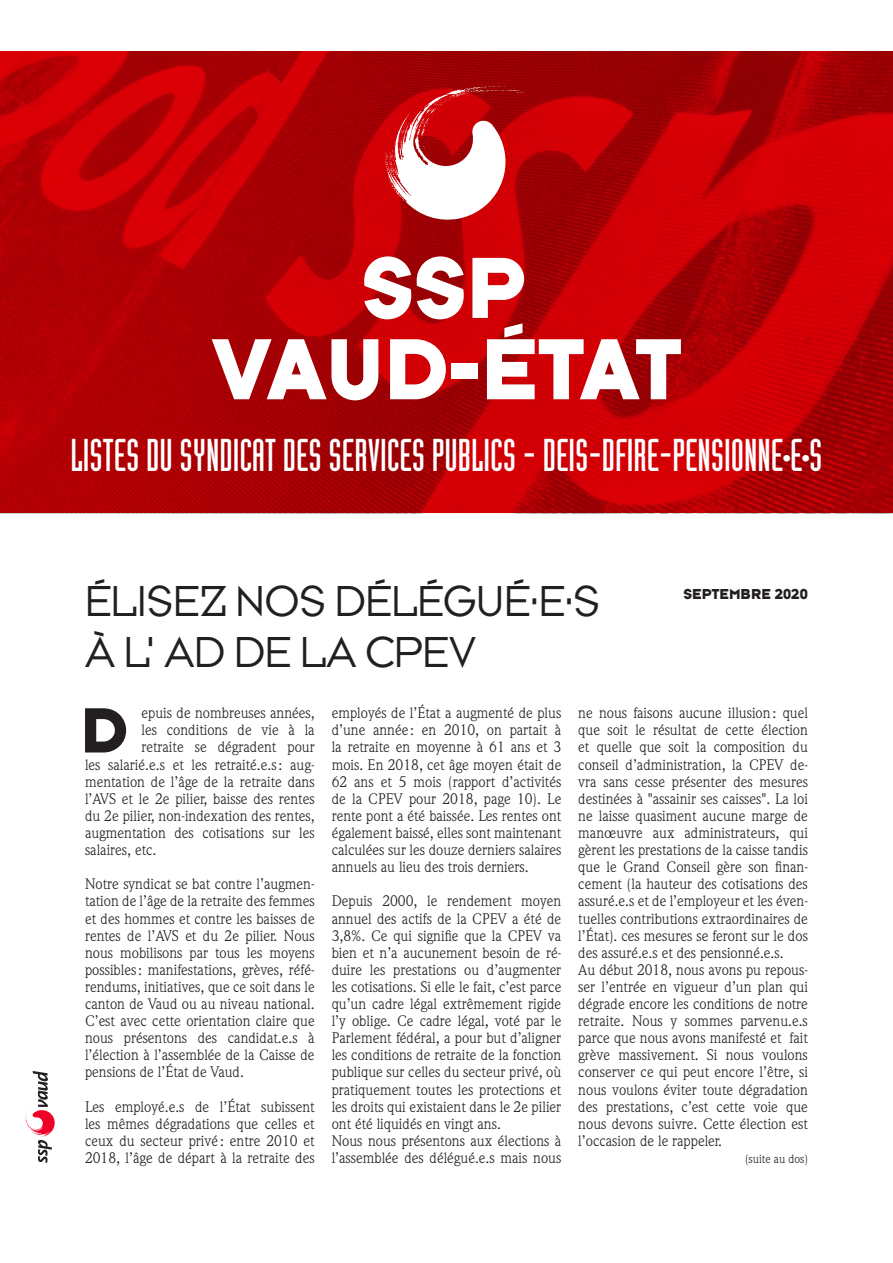
<style>
.page{position:relative;width:893px;height:1263px;background:#fff}
.page>*{position:absolute;margin:0;border:0;box-sizing:border-box;transform-origin:0 0}
.t1{font:66.3px "Typeface Six";color:#231f20}
.t2{font:45px "Industria LT Std Solid";color:#fff}
.t3{font:45px/51.3px "Typeface Seven";color:#231f20}
.t4{font:15px/17.1px "Weidemann";color:#231f20;text-align:justify}
.t5{font:15px "Typeface Six";color:#231f20}
.t6{font:12px "Weidemann";color:#231f20}
</style>
<div class="page">
<svg style="left:25px;top:1071px;width:30px;height:92px"></svg>
<svg style="left:0;top:51px;width:893px;height:462px;background:#b60004"></svg>
<svg style="left:212px;top:256px;width:469px;height:144px"></svg>
<svg style="left:385px;top:86px;width:149px;height:136px"></svg>
<p class="t2" style="left:70px;top:430px;width:754px">LISTES DU SYNDICAT DES SERVICES PUBLICS - DEIS-DFIRE-PENSIONNE·E·S</p>
<p class="t3" style="left:85px;top:575px;width:516px">ÉLISEZ NOS DÉLÉGUÉ·E·S<br>À L' AD DE LA CPEV</p>
<p class="t5" style="left:683px;top:584px;width:126px">SEPTEMBRE 2020</p>
<p class="t1" style="left:81px;top:690px;width:49px">D</p>
<p class="t4" style="left:142px;top:704px;width:175px">epuis de nombreuses années,</p>
<p class="t4" style="left:142px;top:721px;width:175px">les conditions de vie à la</p>
<p class="t4" style="left:142px;top:739px;width:175px">retraite se dégradent pour</p>
<p class="t4" style="left:85px;top:756px;width:231px">les salarié.e.s et les retraité.e.s: aug-</p>
<p class="t4" style="left:85px;top:773px;width:231px">mentation de l’âge de la retraite dans</p>
<p class="t4" style="left:85px;top:790px;width:231px">l’AVS et le 2e pilier, baisse des rentes</p>
<p class="t4" style="left:85px;top:807px;width:231px">du 2e pilier, non-indexation des rentes,</p>
<p class="t4" style="left:85px;top:824px;width:231px">augmentation des cotisations sur les</p>
<p class="t4" style="left:85px;top:841px;width:73px">salaires, etc.</p>
<p class="t4" style="left:85px;top:875px;width:231px">Notre syndicat se bat contre l’augmen&shy;tation de l’âge de la retraite des femmes et des hommes et contre les baisses de rentes de l’AVS et du 2e pilier. Nous nous mobilisons par tous les moyens possibles: manifestations, grèves, réfé&shy;rendums, initiatives, que ce soit dans le canton de Vaud ou au niveau national.<br>C’est avec cette orientation claire que nous présentons des candidat.e.s à l’élection à l’assemblée de la Caisse de pensions de l’État de Vaud.</p>
<p class="t4" style="left:85px;top:1098px;width:231px">Les employé.e.s de l’État subissent les mêmes dégradations que celles et ceux du secteur privé : entre 2010 et 2018, l’âge de départ à la retraite des</p>
<p class="t4" style="left:332px;top:704px;width:231px">employés de l’État a augmenté de plus d’une année : en 2010, on partait à la retraite en moyenne à 61 ans et 3 mois. En 2018, cet âge moyen était de 62 ans et 5 mois (rapport d’activités de la CPEV pour 2018, page 10). Le rente pont a été baissée. Les rentes ont également baissé, elles sont maintenant calculées sur les douze derniers salaires annuels au lieu des trois derniers.</p>
<p class="t4" style="left:332px;top:892px;width:231px">Depuis 2000, le rendement moyen annuel des actifs de la CPEV a été de 3,8%. Ce qui signifie que la CPEV va bien et n’a aucunement besoin de ré&shy;duire les prestations ou d’augmenter les cotisations. Si elle le fait, c’est parce qu’un cadre légal extrêmement rigide l’y oblige. Ce cadre légal, voté par le Parlement fédéral, a pour but d’aligner les conditions de retraite de la fonction publique sur celles du secteur privé, où pratiquement toutes les protections et les droits qui existaient dans le 2e pilier ont été liquidés en vingt ans.</p>
<p class="t4" style="left:332px;top:1132px;width:231px">Nous nous présentons aux élections à l’assemblée des délégué.e.s mais nous</p>
<p class="t4" style="left:578px;top:704px;width:231px">ne nous faisons aucune illusion: quel que soit le résultat de cette élection et quelle que soit la composition du conseil d’administration, la CPEV de&shy;vra sans cesse présenter des mesures destinées à "assainir ses caisses". La loi ne laisse quasiment aucune marge de manœuvre aux administrateurs, qui gèrent les prestations de la caisse tandis que le Grand Conseil gère son finan&shy;cement (la hauteur des cotisations des assuré.e.s et de l’employeur et les éven&shy;tuelles contributions extraordinaires de l’État). ces mesures se feront sur le dos des assuré.e.s et des pensionné.e.s.</p>
<p class="t4" style="left:578px;top:961px;width:231px">Au début 2018, nous avons pu repous&shy;ser l’entrée en vigueur d’un plan qui dégrade encore les conditions de notre retraite. Nous y sommes parvenu.e.s parce que nous avons manifesté et fait grève massivement. Si nous voulons conserver ce qui peut encore l’être, si nous voulons éviter toute dégradation des prestations, c’est cette voie que nous devons suivre. Cette élection est l’occasion de le rappeler.</p>
<p class="t6" style="left:745px;top:1152px;width:64px">(suite au dos)</p>
</div>
